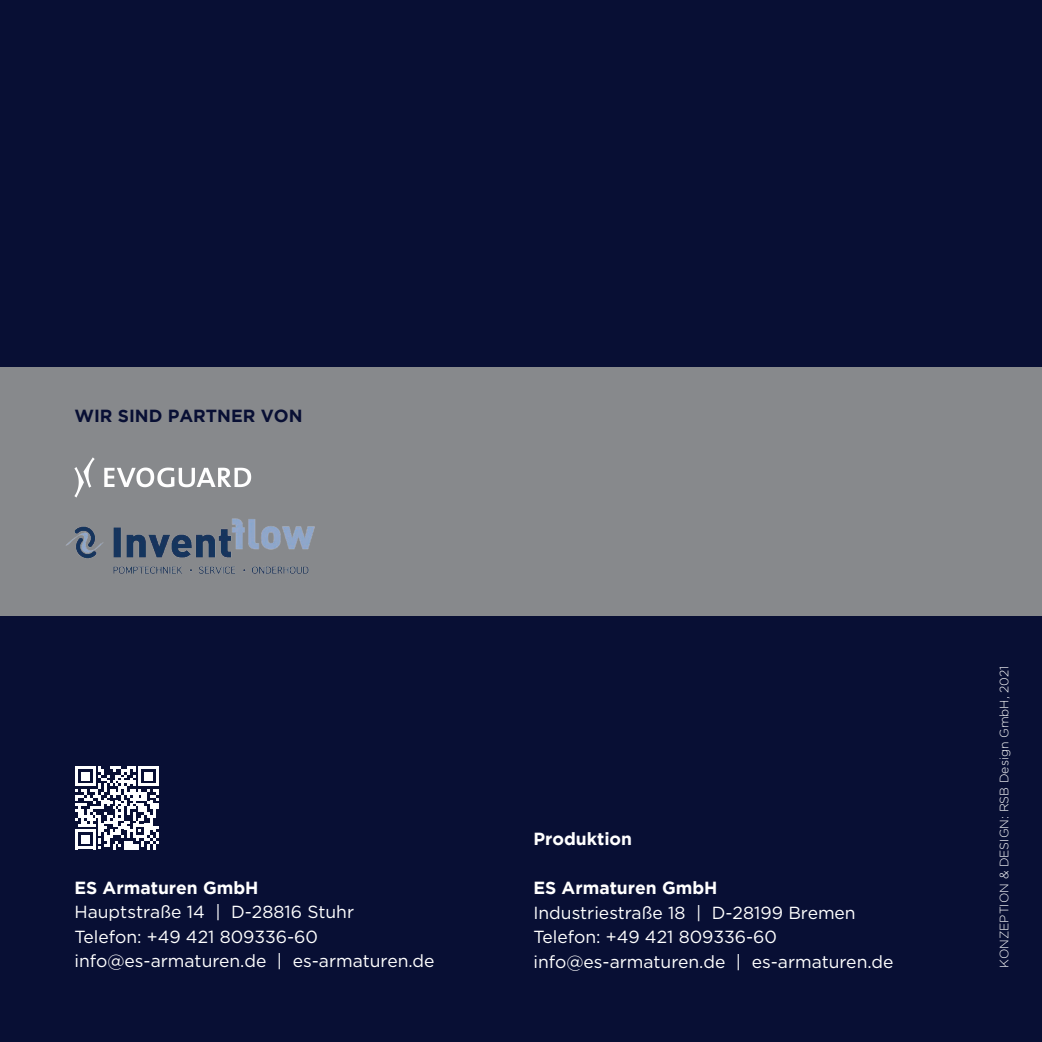
<style>
.page{position:relative;width:1042px;height:1042px;background:#080f34}
.page>*{position:absolute;margin:0;border:0;box-sizing:border-box;transform-origin:0 0}
.t1{font:17.5px/24.5px "Gotham";color:#fff}
.t2{font:700 17.5px "Gotham";color:#fff}
.t3{font:700 17.5px "Gotham";color:#080f34}
.t4{font:300 12.25px "Gotham";color:#fff}
</style>
<div class="page">
<div style="left:0;top:367px;width:1042px;height:248px;background:#87898c"></div>
<svg style="left:74px;top:457px;width:21px;height:40px"></svg>
<svg style="left:104px;top:467px;width:147px;height:20px"></svg>
<svg style="left:75px;top:766px;width:84px;height:83px"></svg>
<img style="left:66px;top:518px;width:249px;height:56px">
<p class="t3" style="left:74px;top:405px;width:230px">WIR SIND PARTNER VON</p>
<p class="t2" style="left:74px;top:877px;width:186px">ES Armaturen GmbH</p>
<p class="t1" style="left:74px;top:899px;width:362px">Hauptstraße 14 | D-28816 Stuhr<br>Telefon: +49 421 809336-60 info@es-armaturen.de | es-armaturen.de</p>
<p class="t2" style="left:533px;top:828px;width:100px">Produktion</p>
<p class="t2" style="left:533px;top:878px;width:186px">ES Armaturen GmbH</p>
<p class="t1" style="left:533px;top:900px;width:362px">Industriestraße 18 | D-28199 Bremen<br>Telefon: +49 421 809336-60 info@es-armaturen.de | es-armaturen.de</p>
<p class="t4" style="left:996px;top:967px;width:303px;rotate:-90deg">KONZEPTION &amp; DESIGN: RSB Design GmbH, 2021</p>
</div>
